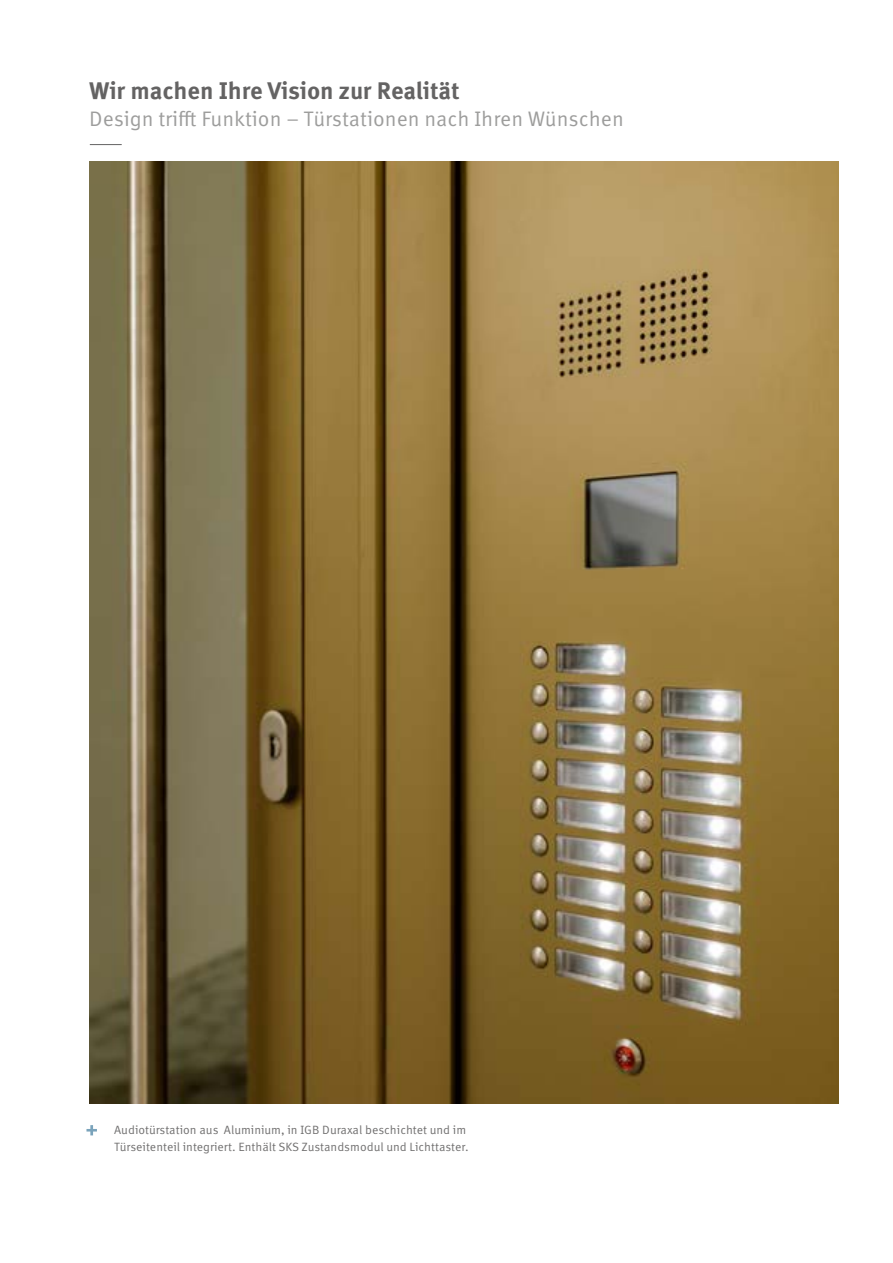
<style>
.page{position:relative;width:893px;height:1263px;background:#fff}
.page>*{position:absolute;margin:0;border:0;box-sizing:border-box;transform-origin:0 0}
.t1{font:700 24px "Meta Correspondence Pro";letter-spacing:-.01em;color:#646363}
.t2{font:21px "Meta Correspondence Pro";color:#9d9d9c}
.t3{font:12px/16.5px "Meta Correspondence Pro";color:#706f6f}
</style>
<div class="page">
<img style="left:90px;top:162px;width:749px;height:941px">
<svg style="left:86px;top:1125px;width:11px;height:10px"></svg>
<hr style="left:90px;top:144px;width:32px;height:1px;background:#646363">
<h1 class="t1" style="left:89px;top:72px;width:372px">Wir machen Ihre Vision zur Realität</h1>
<h2 class="t2" style="left:89px;top:103px;width:536px">Design trifft Funktion – Türstationen nach Ihren Wünschen</h2>
<p class="t3" style="left:114px;top:1121px;width:356px">Audiotürstation aus Aluminium, in IGB Duraxal beschichtet und im<br>Türseitenteil integriert. Enthält SKS Zustandsmodul und Lichttaster.</p>
</div>
